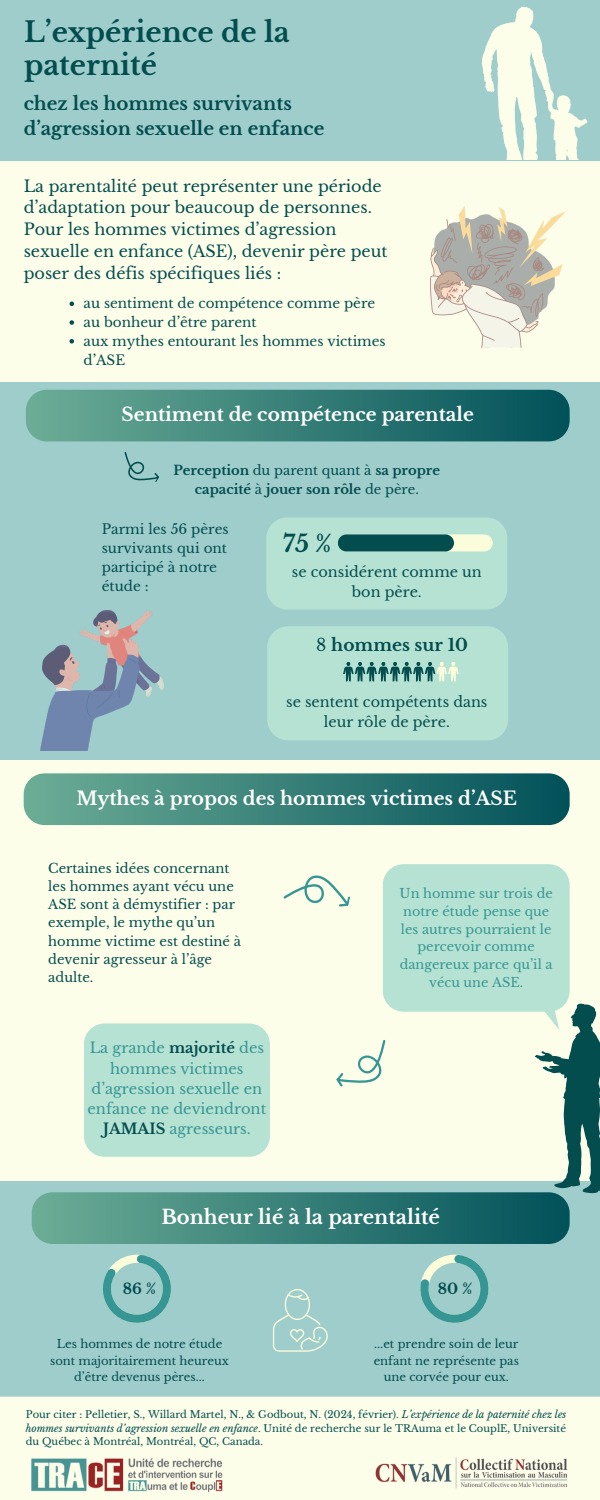
<style>
.page{position:relative;width:600px;height:1500px;background:#fdfee9}
.page>*{position:absolute;margin:0;border:0;box-sizing:border-box;transform-origin:0 0}
.t1{font:700 27.8px/32.6px "Libre Baskerville";color:#034d4f}
.t2{font:700 23.4px "Libre Baskerville";color:#034d4f}
.t3{font:700 19.5px "Libre Baskerville";color:#fff}
.t4{font:700 18.5px "Libre Baskerville";color:#fff}
.t5{font:700 18.2px/25.5px "Libre Baskerville";color:#034d4f}
.t6{font:700 17px "Libre Baskerville";color:#034d4f}
.t7{font:16px/21.8px "Libre Baskerville";color:#034d4f}
.t8{font:14.7px/20.2px "Libre Baskerville";color:#369694;text-align:center}
.t9{font:700 14.7px "Libre Baskerville";color:#034d4f}
.t10{font:14.4px/20.1px "Libre Baskerville";color:#034d4f;text-align:center}
.t11{font:13.6px/18.9px "Libre Baskerville";color:#034d4f}
.t12{font:13.1px/18.3px "Libre Baskerville";color:#034d4f}
.t13{font:700 13.1px/18.3px "Libre Baskerville";color:#034d4f;text-align:center}
.t14{font:12.9px/17.9px "Libre Baskerville";color:#369694;text-align:center}
.t15{font:11.6px/16.2px "Libre Baskerville";color:#034d4f;text-align:center}
.t16{font:10px/13.8px "Libre Baskerville";color:#034d4f;text-align:justify}
.s1{font-weight:400}
.s2{font-weight:700;color:#034d4f}
.s3{font-style:italic}
</style>
<div class="page">
<div style="left:0;top:0;width:600px;height:160px;background:#9fcdcc"></div>
<svg style="left:481px;top:6px;width:107px;height:153px"></svg>
<div style="left:0;top:382px;width:600px;height:378px;background:#9fcdcc"></div>
<svg style="left:124px;top:451px;width:35px;height:31px"></svg>
<div style="left:26px;top:390px;width:544px;height:51px;background:linear-gradient(to right,#6cad96,#01515a);border-radius:21px"></div>
<div style="left:0;top:1181px;width:600px;height:216px;background:#9fcdcc"></div>
<img style="left:375px;top:1457px;width:193px;height:31px">
<img style="left:31px;top:1458px;width:192px;height:34px">
<div style="left:266px;top:517px;width:241px;height:93px;background:#b6e2d3"></div>
<div style="left:338px;top:534px;width:155px;height:17px;background:#fbfdda;border-radius:9px"></div>
<div style="left:338px;top:534px;width:116px;height:17px;background:#034d4f;border-radius:9px"></div>
<img style="left:431px;top:206px;width:134px;height:141px">
<div style="left:267px;top:626px;width:241px;height:114px;background:#b6e2d3"></div>
<img style="left:40px;top:611px;width:124px;height:140px">
<svg style="left:24px;top:773px;width:546px;height:52px;background:#3a817a"></svg>
<svg style="left:103px;top:1255px;width:68px;height:68px;background:#86c0bc"></svg>
<svg style="left:273px;top:1289px;width:55px;height:63px;background:#aad3cd"></svg>
<svg style="left:32px;top:864px;width:568px;height:380px"></svg>
<svg style="left:70px;top:302px;width:4px;height:4px"></svg>
<svg style="left:70px;top:320px;width:4px;height:5px"></svg>
<svg style="left:70px;top:339px;width:4px;height:5px"></svg>
<svg style="left:420px;top:1255px;width:69px;height:68px;background:#8ac2be"></svg>
<p class="t1" style="left:24px;top:16px;width:267px">L’expérience de la paternité</p>
<p class="t5" style="left:24px;top:91px;width:302px">chez les hommes survivants d’agression sexuelle en enfance</p>
<h4 class="t7" style="left:24px;top:175px;width:365px">La parentalité peut représenter une période d’adaptation pour beaucoup de personnes.<br>Pour les hommes victimes d’agression sexuelle en enfance (ASE), devenir père peut poser des défis spécifiques liés :</h4>
<h2 class="t11" style="left:84px;top:294px;width:293px">au sentiment de compétence comme père</h2>
<h6 class="t11" style="left:84px;top:313px;width:174px">au bonheur d’être parent</h6>
<h4 class="t11" style="left:84px;top:332px;width:304px">aux mythes entourant les hommes victimes d’ASE</h4>
<p class="t4" style="left:122px;top:403px;width:354px">Sentiment de compétence parentale</p>
<h6 class="t13" style="left:174px;top:462px;width:268px">Perception <span class="s1">du parent quant à</span> sa propre capacité <span class="s1">à</span> jouer son rôle <span class="s1">de père.</span></h6>
<h6 class="t11" style="left:102px;top:520px;width:128px">Parmi les 56 pères survivants qui ont participé à notre étude :</h6>
<p class="t2" style="left:283px;top:529px;width:50px">75 %</p>
<p class="t10" style="left:292px;top:562px;width:192px">se considérent comme un bon père.</p>
<p class="t6" style="left:316px;top:634px;width:153px"><span class="s1">8</span> hommes sur 10</p>
<h3 class="t10" style="left:286px;top:692px;width:203px">se sentent compétents dans leur rôle de père.</h3>
<p class="t4" style="left:76px;top:787px;width:442px">Mythes à propos des hommes victimes d’ASE</p>
<h3 class="t12" style="left:48px;top:859px;width:194px">Certaines idées concernant les hommes ayant vécu une<br>ASE sont à démystifier : par exemple, le mythe qu’un homme victime est destiné à devenir agresseur à l’âge adulte.</h3>
<p class="t8" style="left:88px;top:1038px;width:180px">La grande <span class="s2">majorité</span> des hommes victimes d’agression sexuelle en enfance ne deviendront<br><span class="s2">JAMAIS</span> agresseurs.</p>
<p class="t14" style="left:400px;top:884px;width:155px">Un homme sur trois de notre étude pense que les autres pourraient le percevoir comme dangereux parce qu’il a vécu une ASE.</p>
<p class="t3" style="left:161px;top:1205px;width:280px">Bonheur lié à la parentalité</p>
<h6 class="t9" style="left:123px;top:1280px;width:35px">86 %</h6>
<p class="t15" style="left:50px;top:1336px;width:180px">Les hommes de notre étude sont majoritairement heureux d’être devenus pères...</p>
<h3 class="t9" style="left:438px;top:1280px;width:36px">80 %</h3>
<p class="t15" style="left:374px;top:1336px;width:147px">...et prendre soin de leur enfant ne représente pas une corvée pour eux.</p>
<p class="t16" style="left:26px;top:1407px;width:542px">Pour citer : Pelletier, S., Willard Martel, N., &amp; Godbout, N. (2024, février). <span class="s3">L’expérience de la paternité chez les hommes survivants d’agression sexuelle en enfance</span>. Unité de recherche sur le TRAuma et le CouplE, Université du Québec à Montréal, Montréal, QC, Canada.</p>
</div>
